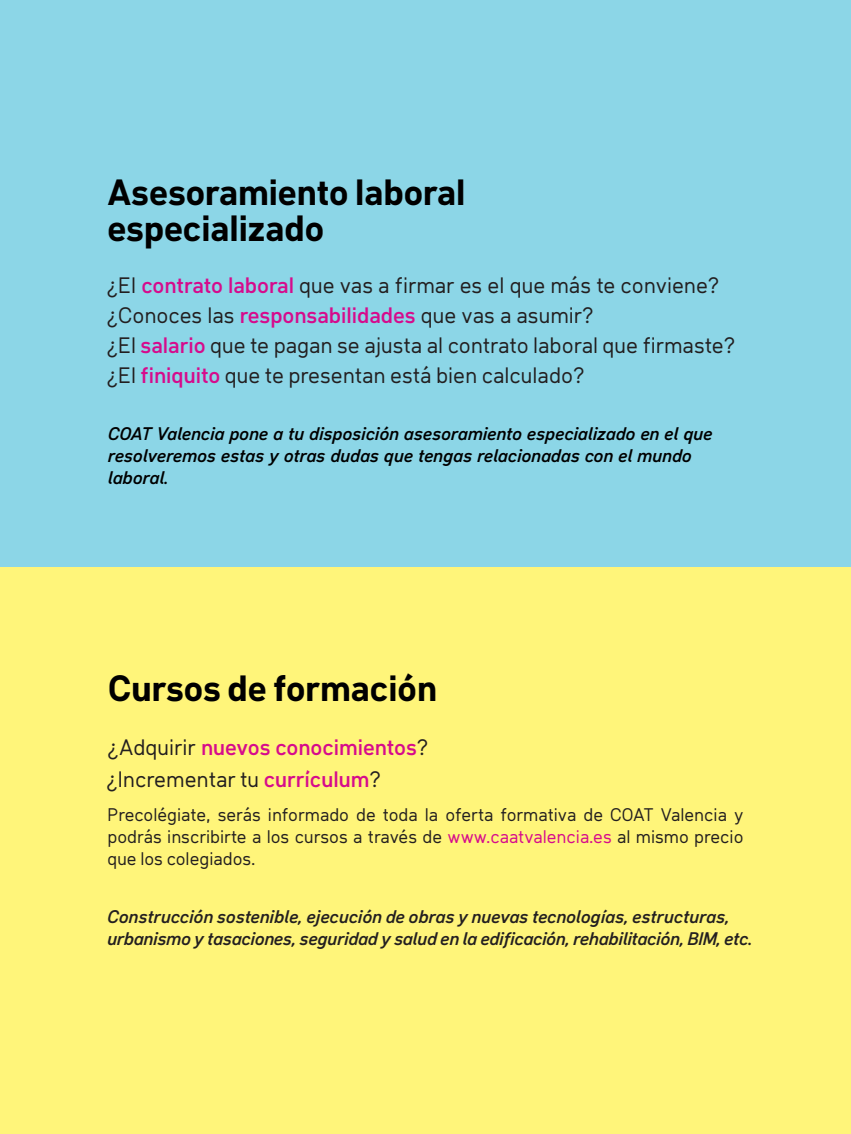
<style>
.page{position:relative;width:851px;height:1134px;background:#fff}
.page>*{position:absolute;margin:0;border:0;box-sizing:border-box;transform-origin:0 0}
.t1{font:700 36px "Klima";color:#000}
.t2{font:22px "Klima";color:#231f20}
.t3{font:500 22px "Klima";color:#d60b8c}
.t4{font:18px "Klima";color:#231f20}
.t5{font:italic 500 18px "Klima";letter-spacing:-.01em;color:#231f20}
.t6{font:italic 500 18px "Klima";color:#000}
.s1{font-weight:500;color:#d60b8c}
.s2{font-weight:400;color:#231f20}
.s3{color:#d60b8c}
</style>
<div class="page">
<div style="left:0;top:0;width:850px;height:567px;background:#8cd6e7"></div>
<div style="left:0;top:567px;width:850px;height:567px;background:#fff57a"></div>
<p class="t1" style="left:107px;top:177px;width:359px">Asesoramiento laboral</p>
<p class="t1" style="left:107px;top:213px;width:218px">especializado</p>
<p class="t2" style="left:107px;top:277px;width:614px">¿El <span class="s1">contrato laboral</span> que vas a firmar es el que más te conviene?</p>
<p class="t2" style="left:107px;top:307px;width:488px">¿Conoces las <span class="s1">responsabilidades</span> que vas a asumir?</p>
<p class="t2" style="left:107px;top:337px;width:630px">¿El <span class="s1">salario</span> que te pagan se ajusta al contrato laboral que firmaste?</p>
<p class="t2" style="left:107px;top:367px;width:479px">¿El <span class="s1">finiquito</span> que te presentan está bien calculado?</p>
<p class="t6" style="left:108px;top:426px;width:606px">COAT Valencia pone a tu disposición asesoramiento especializado en el que</p>
<p class="t6" style="left:108px;top:448px;width:585px">resolveremos estas y otras dudas que tengas relacionadas con el mundo</p>
<p class="t6" style="left:108px;top:470px;width:62px">laboral.</p>
<p class="t1" style="left:108px;top:674px;width:330px">Cursos de formación</p>
<p class="t3" style="left:108px;top:738px;width:322px"><span class="s2">¿Adquirir</span> nuevos conocimientos<span class="s2">?</span></p>
<p class="t2" style="left:106px;top:770px;width:276px">¿Incrementar tu <span class="s1">currículum</span>?</p>
<p class="t4" style="left:108px;top:807px;width:637px">Precolégiate, serás informado de toda la oferta formativa de COAT Valencia y</p>
<p class="t4" style="left:108px;top:829px;width:637px">podrás inscribirte a los cursos a través de <span class="s3">www.caatvalencia.es</span> al mismo precio</p>
<p class="t4" style="left:108px;top:851px;width:149px">que los colegiados.</p>
<p class="t5" style="left:107px;top:909px;width:623px">Construcción sostenible, ejecución de obras y nuevas tecnologías, estructuras,</p>
<p class="t5" style="left:107px;top:931px;width:646px">urbanismo y tasaciones, seguridad y salud en la edificación, rehabilitación, BIM, etc.</p>
</div>
